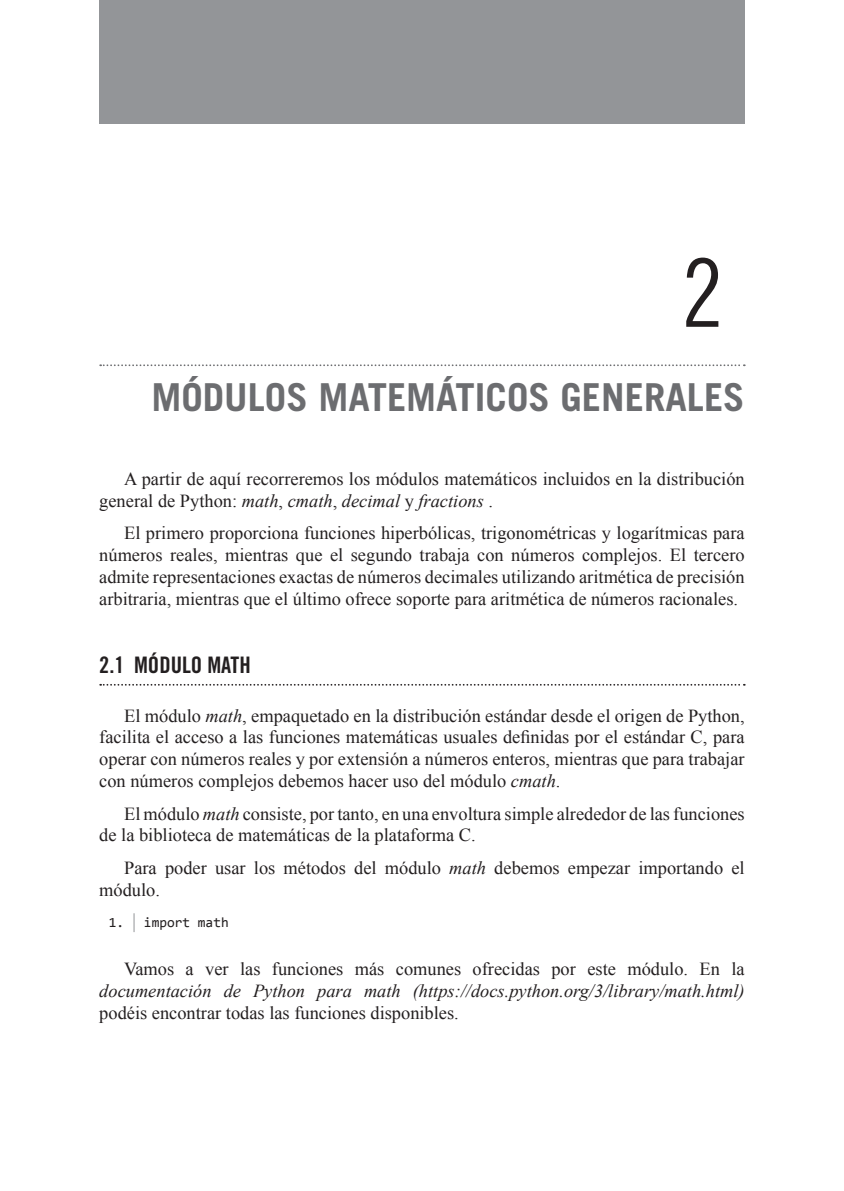
<style>
.page{position:relative;width:844px;height:1191px;background:#fff}
.page>*{position:absolute;margin:0;border:0;box-sizing:border-box;transform-origin:0 0}
.t1{font:94.5px "Trade Gothic LT Std Cn 18";color:#231f20}
.t2{font:700 38.5px "Trade Gothic LT Std";color:#6c6d70}
.t3{font:22.75px "Trade Gothic LT Std Bd Cn 20";color:#231f20}
.t4{font:18.38px/21.9px "Times New Roman";color:#231f20}
.t5{font:italic 18.38px "Times New Roman";color:#231f20}
.t6{font:14px "Consolas";color:#231f20}
.s1{font-style:italic}
</style>
<div class="page">
<div style="left:99px;top:0;width:645px;height:124px;background:#939598"></div>
<svg style="left:100px;top:364px;width:644px;height:2px"></svg>
<svg style="left:100px;top:684px;width:644px;height:1px"></svg>
<h1 class="t1" style="left:681px;top:237px;width:43px">2</h1>
<h2 class="t2" style="left:151px;top:373px;width:594px">MÓDULOS MATEMÁTICOS GENERALES</h2>
<p class="t4" style="left:99px;top:468px;width:646px;text-indent:25px">A partir de aquí recorreremos los módulos matemáticos incluidos en la distribución general de Python: <span class="s1">math</span>, <span class="s1">cmath</span>, <span class="s1">decimal</span> y <span class="s1">fractions</span> .</p>
<p class="t4" style="left:99px;top:522px;width:646px;text-align:justify;text-indent:25px">El primero proporciona funciones hiperbólicas, trigonométricas y logarítmicas para números reales, mientras que el segundo trabaja con números complejos. El tercero admite representaciones exactas de números decimales utilizando aritmética de precisión arbitraria, mientras que el último ofrece soporte para aritmética de números racionales.</p>
<p class="t3" style="left:99px;top:651px;width:153px">2.1 MÓDULO MATH</p>
<p class="t4" style="left:99px;top:704px;width:646px;text-align:justify;text-indent:25px">El módulo <span class="s1">math</span>, empaquetado en la distribución estándar desde el origen de Python, facilita el acceso a las funciones matemáticas usuales definidas por el estándar C, para operar con números reales y por extensión a números enteros, mientras que para trabajar con números complejos debemos hacer uso del módulo <span class="s1">cmath</span>.</p>
<p class="t4" style="left:99px;top:802px;width:646px;text-indent:25px">El módulo <span class="s1">math</span> consiste, por tanto, en una envoltura simple alrededor de las funciones de la biblioteca de matemáticas de la plataforma C.</p>
<p class="t4" style="left:99px;top:856px;width:646px;text-indent:25px">Para poder usar los métodos del módulo <span class="s1">math</span> debemos empezar importando el módulo.</p>
<p class="t6" style="left:109px;top:913px;width:121px">1. import math</p>
<p class="t4" style="left:124px;top:957px;width:622px">Vamos a ver las funciones más comunes ofrecidas por este módulo. En la</p>
<p class="t5" style="left:99px;top:978px;width:646px">documentación de Python para math (https://docs.python.org/3/library/math.html)</p>
<p class="t4" style="left:99px;top:1001px;width:361px">podéis encontrar todas las funciones disponibles.</p>
</div>
